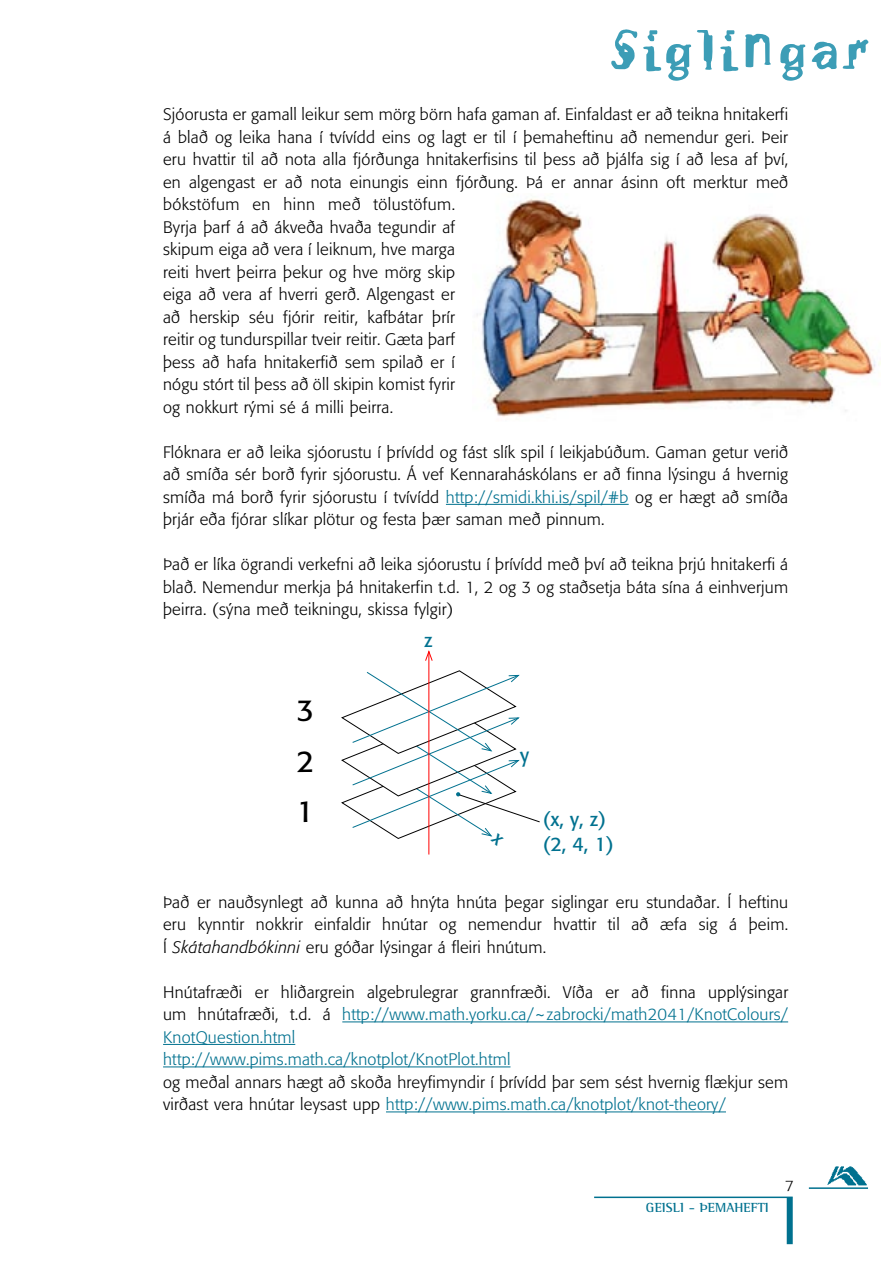
<style>
.page{position:relative;width:893px;height:1263px;background:#fff}
.page>*{position:absolute;margin:0;border:0;box-sizing:border-box;transform-origin:0 0}
.t1{font:63px "F2 F Madame Butterfly";color:#3c9db6}
.t2{font:30px/50.6px "Formata";color:#000;text-align:justify}
.t3{font:19.5px/25px "Formata";color:#00718f}
.t4{font:300 16.5px/22.5px "Formata";letter-spacing:.015em;color:#000;text-align:justify}
.t5{font:300 16.5px/22.5px "Formata";letter-spacing:.015em;color:#00718f}
.t6{font:700 13.5px "Rotis Semi Serif";color:#00718f}
.s1{color:#00718f}
.s2{font-style:italic}
.s3{color:#000}
</style>
<div class="page">
<hr style="left:809px;top:1187px;width:59px;height:2px;background:#00718f">
<div style="left:787px;top:1198px;width:6px;height:46px;background:#00718f"></div>
<hr style="left:594px;top:1196px;width:199px;height:2px;background:#00718f">
<img style="left:827px;top:1166px;width:40px;height:20px">
<hr style="left:446px;top:504px;width:183px;height:1px;background:#00718f">
<hr style="left:342px;top:1021px;width:446px;height:1px;background:#00718f">
<hr style="left:163px;top:1044px;width:132px;height:1px;background:#00718f">
<hr style="left:163px;top:1066px;width:347px;height:1px;background:#00718f">
<hr style="left:386px;top:1111px;width:340px;height:1px;background:#00718f">
<img style="left:477px;top:198px;width:403px;height:219px">
<hr style="left:428px;top:651px;width:1px;height:203px;background:#f00">
<svg style="left:425px;top:650px;width:8px;height:12px"></svg>
<svg style="left:341px;top:670px;width:199px;height:176px"></svg>
<h1 class="t1" style="left:610px;top:13px;width:262px">Siglingar</h1>
<p class="t4" style="left:163px;top:103px;width:627px;text-align:left">Sjóorusta er gamall leikur sem mörg börn hafa gaman af. Einfaldast er að teikna hnitakerfi á blað og leika hana í tvívídd eins og lagt er til í þemaheftinu að nemendur geri. Þeir eru hvattir til að nota alla fjórðunga hnitakerfisins til þess að þjálfa sig í að lesa af því, en algengast er að nota einungis einn fjórðung. Þá er annar ásinn oft merktur með bókstöfum en hinn með tölustöfum.<br>Byrja þarf á að ákveða hvaða tegundir af<br>skipum eiga að vera í leiknum, hve marga<br>reiti hvert þeirra þekur og hve mörg skip<br>eiga að vera af hverri gerð. Algengast er<br>að herskip séu fjórir reitir, kafbátar þrír<br>reitir og tundurspillar tveir reitir. Gæta þarf<br>þess að hafa hnitakerfið sem spilað er í<br>nógu stórt til þess að öll skipin komist fyrir<br>og nokkurt rými sé á milli þeirra.</p>
<p class="t4" style="left:163px;top:441px;width:627px">Flóknara er að leika sjóorustu í þrívídd og fást slík spil í leikjabúðum. Gaman getur verið að smíða sér borð fyrir sjóorustu. Á vef Kennaraháskólans er að finna lýsingu á hvernig smíða má borð fyrir sjóorustu í tvívídd <span class="s1">http://smidi.khi.is/spil/#b</span> og er hægt að smíða þrjár eða fjórar slíkar plötur og festa þær saman með pinnum.</p>
<p class="t4" style="left:163px;top:553px;width:627px">Það er líka ögrandi verkefni að leika sjóorustu í þrívídd með því að teikna þrjú hnitakerfi á blað. Nemendur merkja þá hnitakerfin t.d. 1, 2 og 3 og staðsetja báta sína á einhverjum þeirra. (sýna með teikningu, skissa fylgir)</p>
<h2 class="t2" style="left:296px;top:685px;width:19px">3<br>2<br>1</h2>
<p class="t3" style="left:424px;top:627px;width:10px">z</p>
<p class="t3" style="left:543px;top:806px;width:72px">(x, y, z) (2, 4, 1)</p>
<p class="t4" style="left:163px;top:891px;width:627px">Það er nauðsynlegt að kunna að hnýta hnúta þegar siglingar eru stundaðar. Í heftinu eru kynntir nokkrir einfaldir hnútar og nemendur hvattir til að æfa sig á þeim.<br>Í <span class="s2">Skátahandbókinni</span> eru góðar lýsingar á fleiri hnútum.</p>
<p class="t5" style="left:163px;top:981px;width:627px"><span class="s3">Hnútafræði er hliðargrein algebrulegrar grannfræði. Víða er að finna upplýsingar um hnútafræði, t.d. á</span> http://www.math.yorku.ca/~zabrocki/math2041/KnotColours/ KnotQuestion.html<br>http://www.pims.math.ca/knotplot/KnotPlot.html</p>
<p class="t4" style="left:163px;top:1071px;width:627px">og meðal annars hægt að skoða hreyfimyndir í þrívídd þar sem sést hvernig flækjur sem virðast vera hnútar leysast upp <span class="s1">http://www.pims.math.ca/knotplot/knot-theory/</span></p>
<p class="t6" style="left:646px;top:1199px;width:124px">GEISLI - ÞEMAHEFTI</p>
</div>
